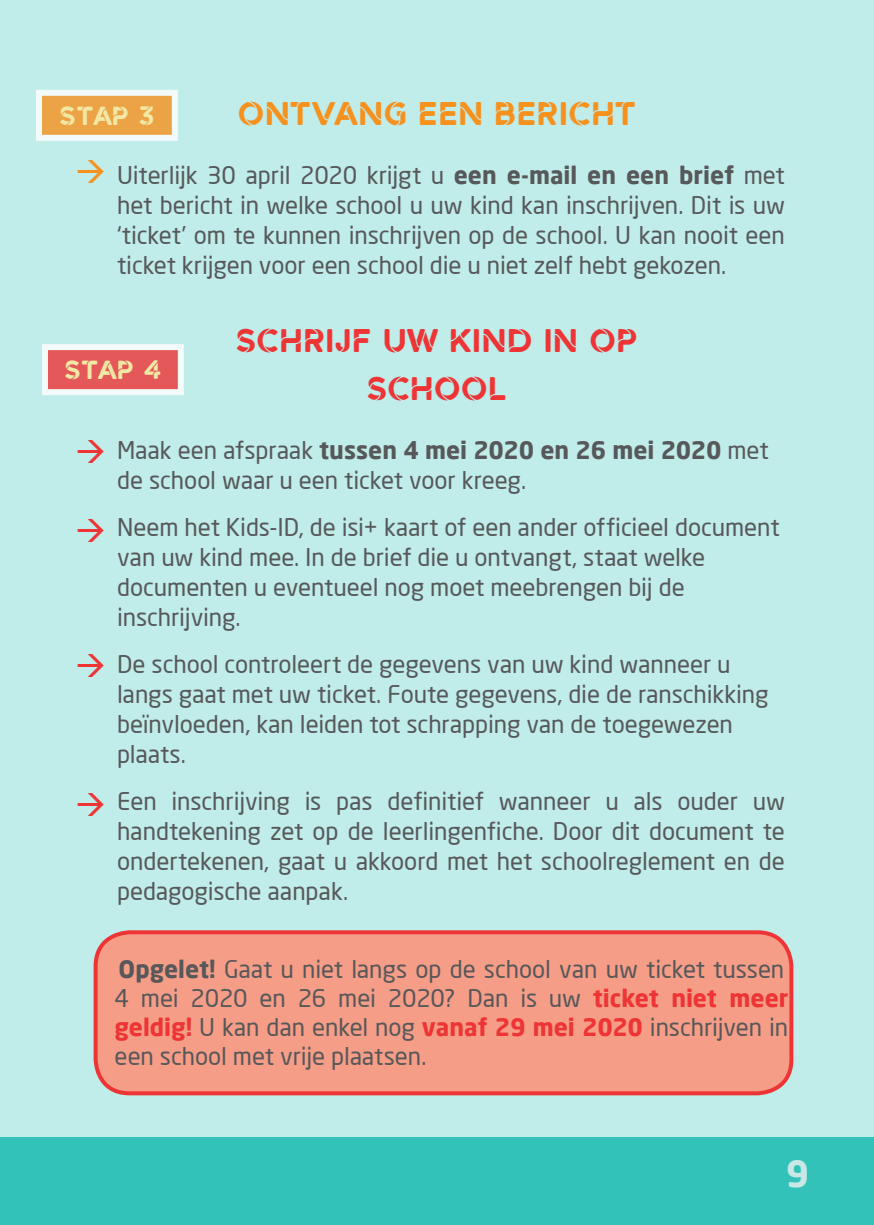
<style>
.page{position:relative;width:874px;height:1225px;background:#fff}
.page>*{position:absolute;margin:0;border:0;box-sizing:border-box;transform-origin:0 0}
.t1{font:40px/48px "Wetteren Stencil Bd";letter-spacing:.015em;color:#ee3435;text-align:center}
.t2{font:40px "Wetteren Stencil Bd";letter-spacing:.015em;color:#f6911e}
.t3{font:700 36px "Neo Sans";color:#c8e7e5}
.t4{font:32px "Wetteren Stencil Bd";color:#ffe894}
.t5{font:24px/30px "Neo Sans";letter-spacing:-.005em;color:#57585a}
.s1{font-weight:700}
.s2{font-weight:700;color:#ee3435}
</style>
<div class="page">
<div style="left:0;top:0;width:873px;height:1225px;background:#c0ece9"></div>
<div style="left:0;top:1137px;width:873px;height:88px;background:#32c2b9"></div>
<div style="left:96px;top:932px;width:695px;height:161px;background:#f69d87;border-radius:34px"></div>
<div style="left:94px;top:930px;width:699px;height:165px;border:4px solid #ee3435;border-radius:34px"></div>
<div style="left:39px;top:93px;width:136px;height:45px;background:#eba346"></div>
<div style="left:36px;top:90px;width:142px;height:51px;border:6px solid #fff"></div>
<div style="left:45px;top:347px;width:136px;height:45px;background:#e45859"></div>
<div style="left:42px;top:344px;width:142px;height:51px;border:6px solid #fff"></div>
<p class="t2" style="left:237px;top:93px;width:399px">Ontvang een bericht</p>
<p class="t5" style="left:117px;top:160px;width:669px;text-align:justify">Uiterlijk 30 april 2020 krijgt u <span class="s1">een e-mail en een brief</span> met het bericht in welke school u uw kind kan inschrijven. Dit is uw ‘ticket’ om te kunnen inschrijven op de school. U kan nooit een ticket krijgen voor een school die u niet zelf hebt gekozen.</p>
<h3 class="t4" style="left:59px;top:99px;width:97px">STAP 3</h3>
<p class="t1" style="left:235px;top:314px;width:404px">Schrijf uw kind in op school</p>
<p class="t5" style="left:117px;top:435px;width:652px">Maak een afspraak <span class="s1">tussen 4 mei 2020 en 26 mei 2020</span> met de school waar u een ticket voor kreeg.</p>
<p class="t5" style="left:117px;top:511px;width:663px">Neem het Kids-ID, de isi+ kaart of een ander officieel document van uw kind mee. In de brief die u ontvangt, staat welke documenten u eventueel nog moet meebrengen bij de inschrijving.</p>
<p class="t5" style="left:117px;top:648px;width:652px">De school controleert de gegevens van uw kind wanneer u langs gaat met uw ticket. Foute gegevens, die de ranschikking beïnvloeden, kan leiden tot schrapping van de toegewezen plaats.</p>
<p class="t5" style="left:117px;top:785px;width:669px;text-align:justify">Een inschrijving is pas definitief wanneer u als ouder uw handtekening zet op de leerlingenfiche. Door dit document te ondertekenen, gaat u akkoord met het schoolreglement en de pedagogische aanpak.</p>
<h3 class="t4" style="left:64px;top:353px;width:99px">STAP 4</h3>
<p class="t5" style="left:115px;top:954px;width:675px;line-height:28.8px"><span class="s1">Opgelet!</span> Gaat u niet langs op de school van uw ticket tussen 4 mei 2020 en 26 mei 2020? Dan is uw <span class="s2">ticket niet meer geldig!</span> U kan dan enkel nog <span class="s2">vanaf 29 mei 2020</span> inschrijven in een school met vrije plaatsen.</p>
<p class="t3" style="left:785px;top:1150px;width:25px">9</p>
</div>
